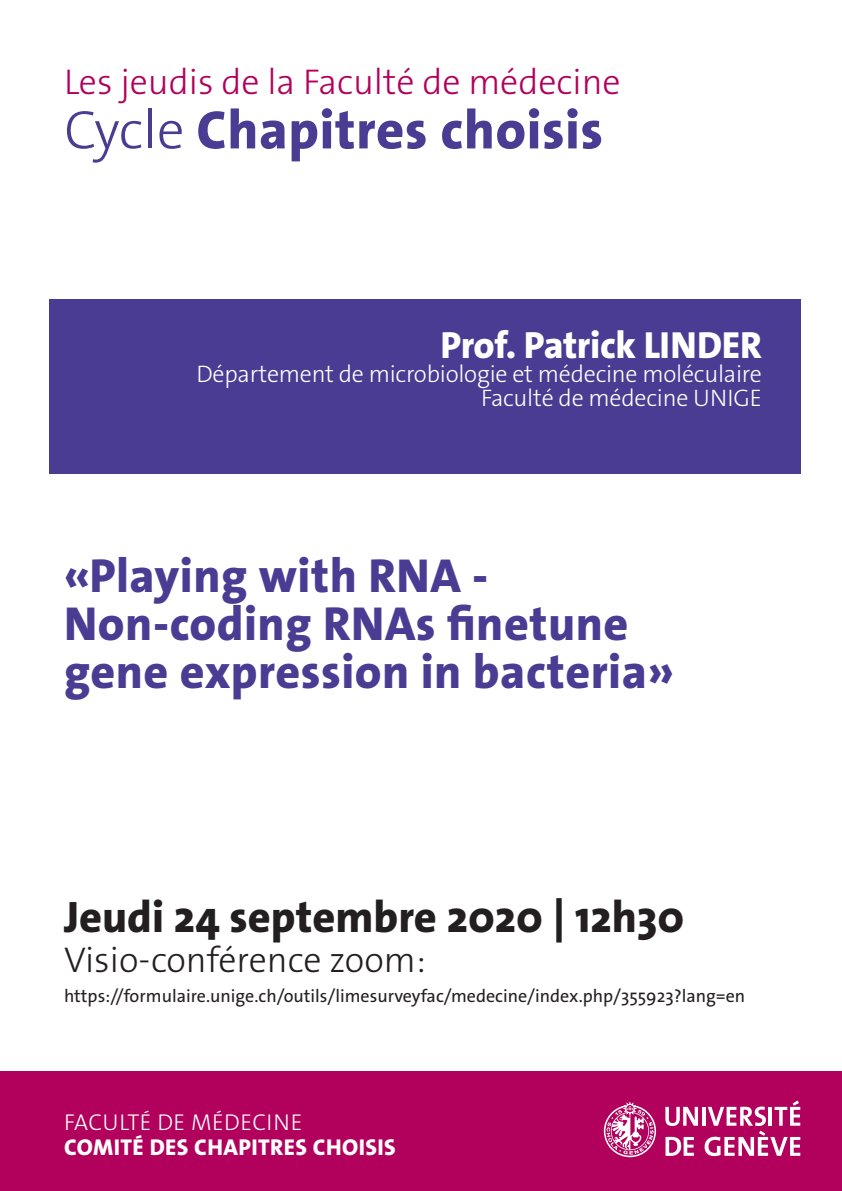
<style>
.page{position:relative;width:842px;height:1191px;background:#fff}
.page>*{position:absolute;margin:0;border:0;box-sizing:border-box;transform-origin:0 0}
.t1{font:800 54.8px "The Sans Os F";letter-spacing:.01em;color:#4a3c93}
.t2{font:800 48px/48px "The Sans Os F";letter-spacing:.01em;color:#4a3c93}
.the_sans_light_10{font:800 44.4px "The Sans Os F";color:#231f20}
.t3{font:800 38px "The Sans Os F";letter-spacing:-.01em;color:#fff}
.t4{font:300 36px "The Sans Os F";color:#b1015c}
.the_sans_light_10-2{font:300 36px "The Sans Os F";color:#231f20}
.t5{font:300 24px "The Sans Os F";letter-spacing:-.01em;color:#fff}
.t6{font:800 23px/25px "The Sans Os F";letter-spacing:.02em;color:#fff}
.t7{font:18px "The Sans Os F";color:#231f20}
.s1{font-weight:300}
</style>
<div class="page">
<div style="left:49px;top:299px;width:751px;height:174px;background:#4a3c93"></div>
<div style="left:0;top:1071px;width:842px;height:120px;background:#b1015c"></div>
<svg style="left:604px;top:1101px;width:52px;height:56px"></svg>
<svg style="left:665px;top:1106px;width:33px;height:20px"></svg>
<hr style="left:702px;top:1106px;width:3px;height:19px;background:#fff">
<svg style="left:665px;top:1136px;width:29px;height:20px"></svg>
<svg style="left:704px;top:1100px;width:96px;height:56px"></svg>
<p class="t4" style="left:64px;top:58px;width:558px">Les jeudis de la Faculté de médecine</p>
<p class="t1" style="left:64px;top:95px;width:540px"><span class="s1">Cycle</span> Chapitres choisis</p>
<p class="t3" style="left:440px;top:321px;width:323px">Prof. Patrick LINDER</p>
<p class="t5" style="left:196px;top:359px;width:567px">Département de microbiologie et médecine moléculaire</p>
<p class="t5" style="left:481px;top:383px;width:282px">Faculté de médecine UNIGE</p>
<p class="t2" style="left:64px;top:552px;width:426px">«Playing with RNA -</p>
<p class="t2" style="left:64px;top:600px;width:611px">Non-coding RNAs finetune gene expression in bacteria»</p>
<p class="the_sans_light_10" style="left:64px;top:888px;width:622px">Jeudi 24 septembre 2020 | 12h30</p>
<p class="the_sans_light_10-2" style="left:64px;top:936px;width:363px">Visio-conférence zoom:</p>
<p class="t7" style="left:64px;top:984px;width:683px">https://formulaire.unige.ch/outils/limesurveyfac/medecine/index.php/355923?lang=en</p>
<p class="t6" style="left:64px;top:1110px;width:333px"><span class="s1">FACULTÉ DE MÉDECINE<br></span>COMITÉ DES CHAPITRES CHOISIS</p>
</div>
